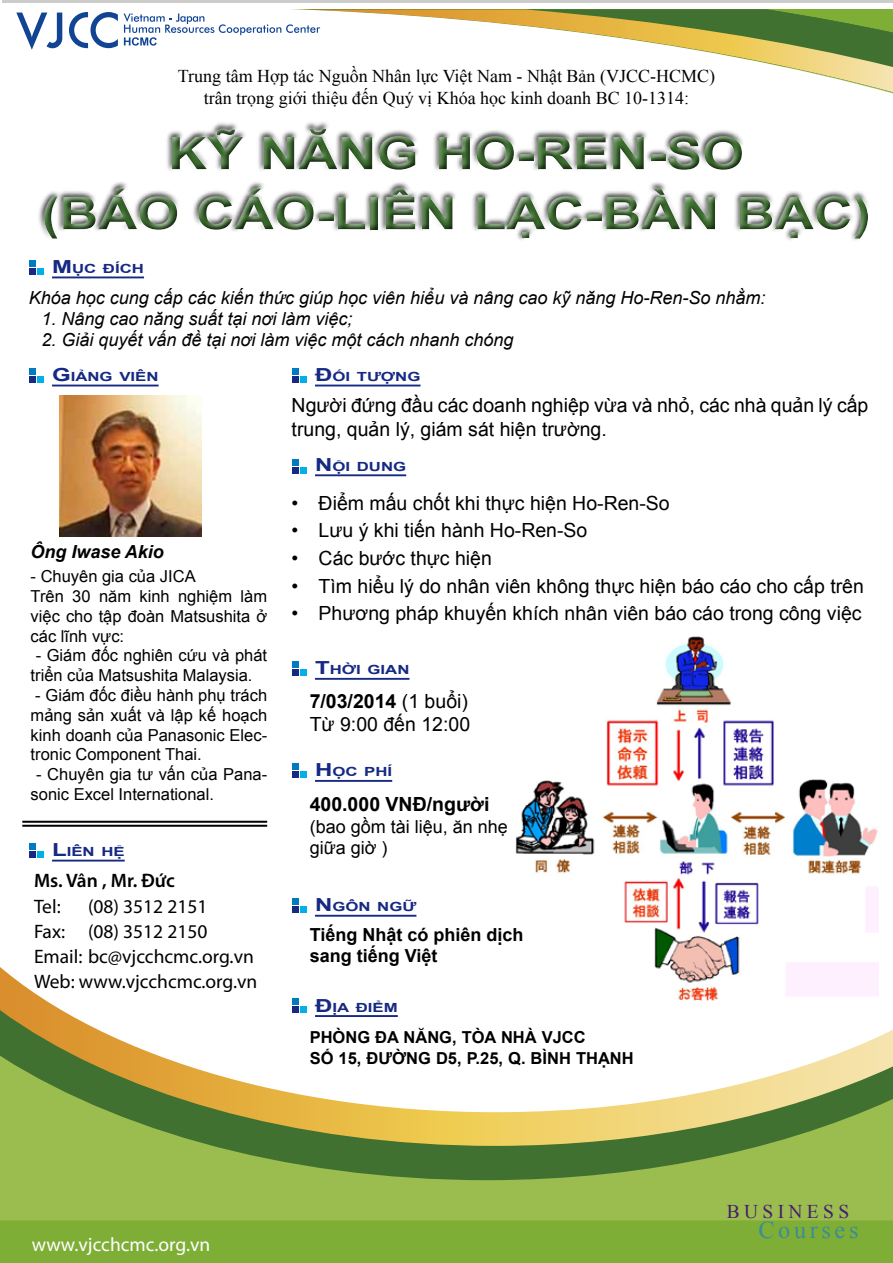
<style>
.page{position:relative;width:893px;height:1263px;background:#fff}
.page>*{position:absolute;margin:0;border:0;box-sizing:border-box;transform-origin:0 0}
.t1{font:700 45px/60px "Arial";color:#3e7130;text-align:center;scale:1.2 1}
.t2{font:24.3px "Times New Roman";letter-spacing:.15em;color:#3a8d95}
.t3{font:19.5px/23.4px "Arial";color:#000}
.t4{font:19.5px/25.2px "Myriad Pro";color:#000}
.t5{font:19.5px "Myriad Pro";color:#fff}
.t6{font:700 19.5px "Arial";color:#000}
.t7{font:600 19.5px "Myriad Pro";color:#000}
.t8{font:19.5px "Times New Roman";letter-spacing:.225em;color:#431e6e}
.t9{font:italic 18px "Arial";color:#000}
.t10{font:18px/21.6px "Times New Roman";color:#000;text-align:center}
.t11{font:700 18px/21.6px "Arial";color:#000}
.t12{font:18px/21.6px "Arial";color:#000}
.t13{font:italic 700 18px "Arial";color:#000}
.t14{font:16.5px/19.8px "Arial";color:#000}
.t15{font:700 16.5px/21px "Arial";color:#000}
.t16{font:700 12.6px "Arial";color:#162983;scale:1.33 1}
.s1{font-size:18px}
.s2{font-weight:700}
</style>
<div class="page">
<svg style="left:0;top:1180px;width:893px;height:83px;background:#8cb442"></svg>
<svg style="left:0;top:1146px;width:893px;height:34px;background:#759c41"></svg>
<svg style="left:0;top:1112px;width:893px;height:34px;background:#9ea94b"></svg>
<svg style="left:0;top:820px;width:893px;height:292px"></svg>
<hr style="left:2px;top:0;width:891px;height:3px;background:#cccccb">
<svg style="left:16px;top:9px;width:877px;height:85px"></svg>
<div style="left:41px;top:123px;width:835px;height:124px;background:#000;opacity:.75"></div>
<svg style="left:16px;top:13px;width:46px;height:37px"></svg>
<svg style="left:69px;top:12px;width:49px;height:36px"></svg>
<svg style="left:124px;top:13px;width:196px;height:33px"></svg>
<hr style="left:52px;top:385px;width:107px;height:1px;background:#162983">
<div style="left:29px;top:376px;width:7px;height:7px;background:#172983"></div>
<div style="left:37px;top:376px;width:7px;height:7px;background:#00b0e6"></div>
<div style="left:29px;top:368px;width:7px;height:7px;background:#007bc0"></div>
<hr style="left:52px;top:276px;width:92px;height:2px;background:#162983">
<div style="left:29px;top:268px;width:7px;height:7px;background:#172983"></div>
<div style="left:37px;top:268px;width:7px;height:7px;background:#00b0e6"></div>
<div style="left:29px;top:260px;width:7px;height:7px;background:#007bc0"></div>
<hr style="left:52px;top:860px;width:73px;height:1px;background:#162983">
<div style="left:29px;top:851px;width:7px;height:7px;background:#172983"></div>
<div style="left:37px;top:851px;width:7px;height:7px;background:#00b0e6"></div>
<div style="left:29px;top:843px;width:7px;height:7px;background:#007bc0"></div>
<hr style="left:22px;top:821px;width:245px;height:2px;background:#000">
<hr style="left:22px;top:825px;width:245px;height:2px;background:#000">
<hr style="left:315px;top:385px;width:105px;height:1px;background:#162983">
<div style="left:292px;top:376px;width:7px;height:7px;background:#172983"></div>
<div style="left:300px;top:376px;width:7px;height:7px;background:#00b0e6"></div>
<div style="left:292px;top:368px;width:7px;height:7px;background:#007bc0"></div>
<hr style="left:315px;top:474px;width:91px;height:2px;background:#162983">
<div style="left:292px;top:467px;width:7px;height:7px;background:#172983"></div>
<div style="left:300px;top:467px;width:7px;height:7px;background:#00b0e6"></div>
<div style="left:292px;top:459px;width:7px;height:6px;background:#007bc0"></div>
<img style="left:59px;top:395px;width:142px;height:141px">
<img style="left:513px;top:636px;width:366px;height:365px">
<hr style="left:315px;top:780px;width:77px;height:2px;background:#162983">
<div style="left:292px;top:771px;width:7px;height:7px;background:#172983"></div>
<div style="left:300px;top:771px;width:7px;height:7px;background:#00b0e6"></div>
<div style="left:292px;top:763px;width:7px;height:7px;background:#007bc0"></div>
<hr style="left:315px;top:915px;width:101px;height:2px;background:#162983">
<div style="left:292px;top:906px;width:7px;height:7px;background:#172983"></div>
<div style="left:300px;top:906px;width:7px;height:7px;background:#00b0e6"></div>
<div style="left:292px;top:898px;width:7px;height:7px;background:#007bc0"></div>
<hr style="left:315px;top:678px;width:94px;height:2px;background:#162983">
<div style="left:292px;top:669px;width:7px;height:7px;background:#172983"></div>
<div style="left:300px;top:669px;width:7px;height:7px;background:#00b0e6"></div>
<div style="left:292px;top:661px;width:7px;height:7px;background:#007bc0"></div>
<hr style="left:315px;top:1015px;width:83px;height:2px;background:#162983">
<div style="left:292px;top:1007px;width:7px;height:6px;background:#172983"></div>
<div style="left:300px;top:1007px;width:7px;height:6px;background:#00b0e6"></div>
<div style="left:292px;top:998px;width:7px;height:7px;background:#007bc0"></div>
<p class="t10" style="left:178px;top:65px;width:539px">Trung tâm Hợp tác Nguồn Nhân lực Việt Nam - Nhật Bản (VJCC-HCMC) trân trọng giới thiệu đến Quý vị Khóa học kinh doanh BC 10-1314:</p>
<h1 class="t1" style="left:41px;top:125px;width:693px">KỸ NĂNG HO-REN-SO<br>(BÁO CÁO-LIÊN LẠC-BÀN BẠC)</h1>
<p class="t16" style="left:52px;top:260px;width:71px"><span class="s1">M</span>ỤC ĐÍCH</p>
<p class="t9" style="left:29px;top:286px;width:738px">Khóa học cung cấp các kiến thức giúp học viên hiểu và nâng cao kỹ năng Ho-Ren-So nhằm:</p>
<p class="t9" style="left:41px;top:307px;width:313px">1. Nâng cao năng suất tại nơi làm việc;</p>
<p class="t9" style="left:41px;top:328px;width:474px">2. Giải quyết vấn đề tại nơi làm việc một cách nhanh chóng</p>
<p class="t16" style="left:52px;top:368px;width:82px"><span class="s1">G</span>IẢNG VIÊN</p>
<p class="t13" style="left:31px;top:540px;width:135px">Ông Iwase Akio</p>
<p class="t14" style="left:31px;top:567px;width:238px">- Chuyên gia của JICA<br>Trên 30 năm kinh nghiệm làm việc cho tập đoàn Matsushita ở các lĩnh vực:</p>
<p class="t14" style="left:31px;top:646px;width:238px;text-indent:5px">- Giám đốc nghiên cứu và phát triển của Matsushita Malaysia.</p>
<p class="t14" style="left:31px;top:685px;width:238px;text-align:justify">- Giám đốc điều hành phụ trách mảng sản xuất và lập kế hoạch kinh doanh của Panasonic Elec&shy;tronic Component Thai.</p>
<p class="t14" style="left:31px;top:765px;width:238px;text-indent:6px">- Chuyên gia tư vấn của Pana&shy;sonic Excel International.</p>
<p class="t16" style="left:52px;top:843px;width:56px"><span class="s1">L</span>IÊN HỆ</p>
<p class="t7" style="left:34px;top:868px;width:142px">Ms. Vân , Mr. Đức</p>
<p class="t4" style="left:34px;top:893px;width:28px">Tel:</p>
<p class="t4" style="left:34px;top:893px;width:225px;text-indent:54px">(08) 3512 2151<br>Fax: (08) 3512 2150<br>Email: bc@vjcchcmc.org.vn<br>Web: www.vjcchcmc.org.vn</p>
<p class="t16" style="left:315px;top:368px;width:79px"><span class="s1">Đ</span>ỐI TƯỢNG</p>
<p class="t3" style="left:292px;top:394px;width:578px">Người đứng đầu các doanh nghiệp vừa và nhỏ, các nhà quản lý cấp trung, quản lý, giám sát hiện trường.</p>
<p class="t16" style="left:315px;top:458px;width:69px"><span class="s1">N</span>ỘI DUNG</p>
<p class="t3" style="left:292px;top:491px;width:380px">• Điểm mấu chốt khi thực hiện Ho-Ren-So</p>
<p class="t3" style="left:292px;top:519px;width:297px">• Lưu ý khi tiến hành Ho-Ren-So</p>
<p class="t3" style="left:292px;top:547px;width:202px">• Các bước thực hiện</p>
<p class="t3" style="left:292px;top:574px;width:574px">• Tìm hiểu lý do nhân viên không thực hiện báo cáo cho cấp trên</p>
<p class="t3" style="left:292px;top:602px;width:571px">• Phương pháp khuyến khích nhân viên báo cáo trong công việc</p>
<p class="t16" style="left:315px;top:661px;width:73px"><span class="s1">T</span>HỜI GIAN</p>
<p class="t3" style="left:310px;top:689px;width:162px"><span class="s2">7/03/2014</span> (1 buổi)<br>Từ 9:00 đến 12:00</p>
<p class="t16" style="left:315px;top:763px;width:60px"><span class="s1">H</span>ỌC PHÍ</p>
<p class="t6" style="left:310px;top:791px;width:181px">400.000 VNĐ/người</p>
<p class="t12" style="left:310px;top:816px;width:200px">(bao gồm tài liệu, ăn nhẹ giữa giờ )</p>
<p class="t16" style="left:315px;top:898px;width:78px"><span class="s1">N</span>GÔN NGỮ</p>
<p class="t11" style="left:310px;top:924px;width:215px">Tiếng Nhật có phiên dịch sang tiếng Việt</p>
<p class="t16" style="left:315px;top:999px;width:62px"><span class="s1">Đ</span>ỊA ĐIỂM</p>
<p class="t15" style="left:310px;top:1027px;width:326px">Phòng Đa năng, Tòa nhà VJCC<br>Số 15, đường D5, P.25, Q. Bình Thạnh</p>
<p class="t5" style="left:32px;top:1232px;width:180px">www.vjcchcmc.org.vn</p>
<p class="t8" style="left:727px;top:1199px;width:124px">BUSINESS</p>
<p class="t2" style="left:758px;top:1213px;width:102px">Courses</p>
</div>
